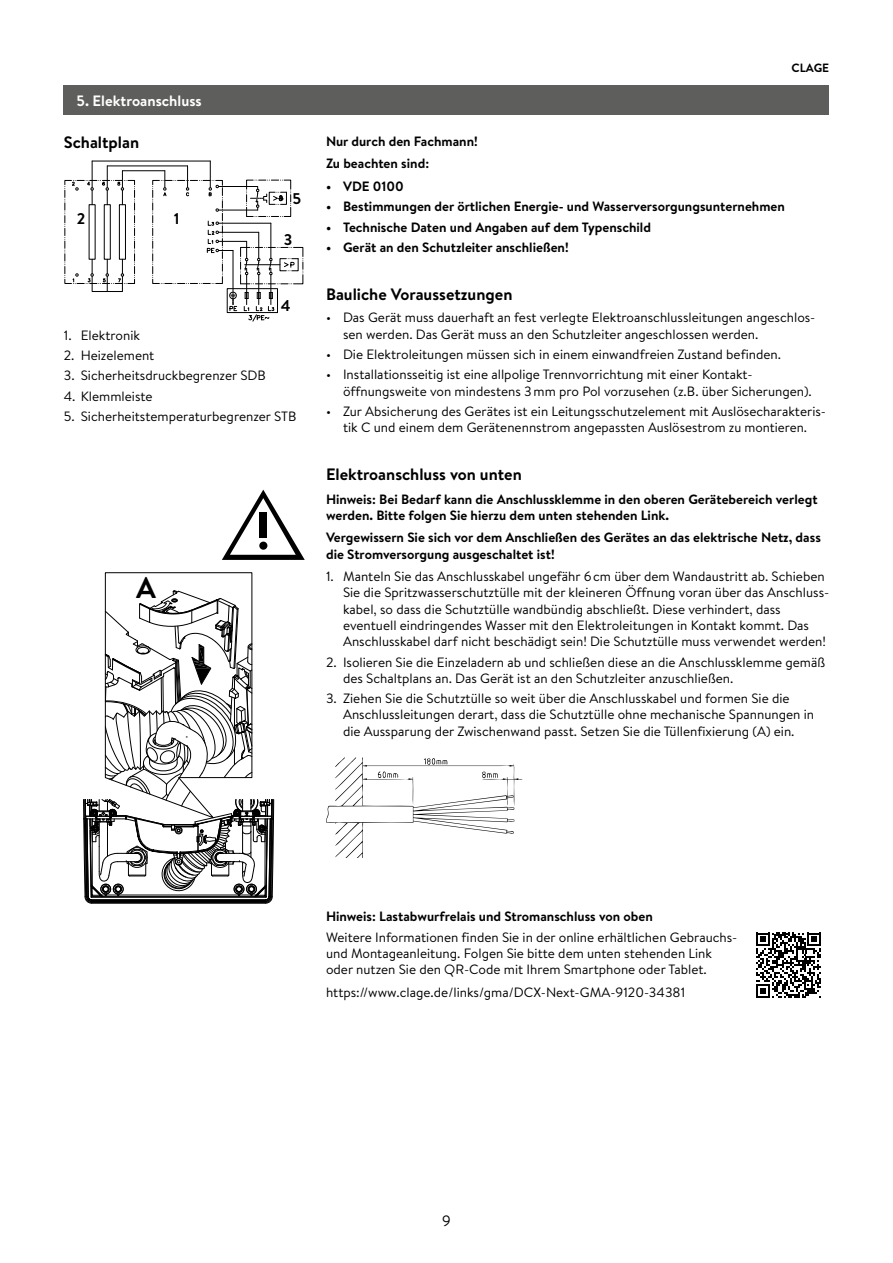
<style>
.page{position:relative;width:893px;height:1263px;background:#fff}
.page>*{position:absolute;margin:0;border:0;box-sizing:border-box;transform-origin:0 0}
.t1{font:700 29.7px "Brandon Text";color:#000}
.t2{font:700 16.5px "Brandon Text";color:#000}
.t3{font:700 15.45px "Brandon Text";color:#000}
.t4{font:700 15px "Brandon Text";color:#fff}
.t5{font:15px "Brandon Text";color:#000}
.t6{font:13.5px/16.2px "Brandon Text";color:#000}
.t7{font:700 13.5px/16.2px "Brandon Text";color:#000}
.t8{font:700 12px "Brandon Text";color:#000}
</style>
<div class="page">
<svg style="left:64px;top:160px;width:240px;height:162px"></svg>
<div style="left:64px;top:85px;width:765px;height:30px;background:#5e5e5d"></div>
<svg style="left:222px;top:490px;width:83px;height:70px"></svg>
<div style="left:260px;top:512px;width:7px;height:26px;background:#000"></div>
<div style="left:259px;top:542px;width:8px;height:8px;background:#000;border-radius:50%"></div>
<svg style="left:326px;top:757px;width:196px;height:100px"></svg>
<svg style="left:83px;top:572px;width:191px;height:332px"></svg>
<svg style="left:756px;top:932px;width:65px;height:66px"></svg>
<p class="t4" style="left:77px;top:90px;width:127px">5. Elektroanschluss</p>
<p class="t2" style="left:64px;top:130px;width:77px">Schaltplan</p>
<p class="t3" style="left:77px;top:208px;width:10px">2</p>
<p class="t3" style="left:174px;top:208px;width:7px">1</p>
<p class="t3" style="left:292px;top:188px;width:10px">5</p>
<p class="t3" style="left:284px;top:229px;width:10px">3</p>
<p class="t3" style="left:281px;top:295px;width:11px">4</p>
<p class="t6" style="left:64px;top:326px;width:78px">1. Elektronik</p>
<p class="t6" style="left:64px;top:347px;width:92px">2. Heizelement</p>
<p class="t6" style="left:64px;top:367px;width:204px">3. Sicherheitsdruckbegrenzer SDB</p>
<p class="t6" style="left:64px;top:388px;width:90px">4. Klemmleiste</p>
<p class="t6" style="left:64px;top:408px;width:234px">5. Sicherheitstemperaturbegrenzer STB</p>
<h1 class="t1" style="left:136px;top:567px;width:21px">A</h1>
<p class="t8" style="left:791px;top:60px;width:39px">CLAGE</p>
<p class="t7" style="left:326px;top:129px;width:153px;line-height:22.5px">Nur durch den Fachmann!<br>Zu beachten sind:</p>
<p class="t7" style="left:326px;top:178px;width:79px">• VDE 0100</p>
<p class="t7" style="left:326px;top:198px;width:460px">• Bestimmungen der örtlichen Energie- und Wasserversorgungsunternehmen</p>
<p class="t7" style="left:326px;top:218px;width:326px">• Technische Daten und Angaben auf dem Typenschild</p>
<p class="t7" style="left:326px;top:239px;width:244px">• Gerät an den Schutzleiter anschließen!</p>
<p class="t2" style="left:326px;top:282px;width:188px">Bauliche Voraussetzungen</p>
<p class="t6" style="left:343px;top:309px;width:474px;text-indent:-17px">• Das Gerät muss dauerhaft an fest verlegte Elektroanschlussleitungen angeschlos&shy;sen werden. Das Gerät muss an den Schutzleiter angeschlossen werden.</p>
<p class="t6" style="left:326px;top:346px;width:457px">• Die Elektroleitungen müssen sich in einem einwandfreien Zustand befinden.</p>
<p class="t6" style="left:343px;top:366px;width:470px;text-indent:-17px">• Installationsseitig ist eine allpolige Trennvorrichtung mit einer Kontakt&shy;öffnungsweite von mindestens 3mm pro Pol vorzusehen (z.B. über Sicherungen).</p>
<p class="t6" style="left:326px;top:403px;width:500px;text-align:center">• Zur Absicherung des Gerätes ist ein Leitungsschutzelement mit Auslösecharakteris&shy;tik C und einem dem Gerätenennstrom angepassten Auslösestrom zu montieren.</p>
<p class="t2" style="left:326px;top:463px;width:197px">Elektroanschluss von unten</p>
<p class="t7" style="left:326px;top:491px;width:493px">Hinweis: Bei Bedarf kann die Anschlussklemme in den oberen Gerätebereich verlegt werden. Bitte folgen Sie hierzu dem unten stehenden Link.</p>
<p class="t7" style="left:326px;top:529px;width:496px">Vergewissern Sie sich vor dem Anschließen des Gerätes an das elektrische Netz, dass die Stromversorgung ausgeschaltet ist!</p>
<p class="t6" style="left:343px;top:568px;width:486px;text-indent:-17px">1. Manteln Sie das Anschlusskabel ungefähr 6cm über dem Wandaustritt ab. Schieben Sie die Spritzwasserschutztülle mit der kleineren Öffnung voran über das Anschluss&shy;kabel, so dass die Schutztülle wandbündig abschließt. Diese verhindert, dass eventuell eindringendes Wasser mit den Elektroleitungen in Kontakt kommt. Das Anschlusskabel darf nicht beschädigt sein! Die Schutztülle muss verwendet werden!</p>
<p class="t6" style="left:343px;top:653px;width:484px;text-indent:-17px">2. Isolieren Sie die Einzeladern ab und schließen diese an die Anschlussklemme gemäß des Schaltplans an. Das Gerät ist an den Schutzleiter anzuschließen.</p>
<p class="t6" style="left:343px;top:690px;width:473px;text-indent:-17px">3. Ziehen Sie die Schutztülle so weit über die Anschlusskabel und formen Sie die<br>Anschlussleitungen derart, dass die Schutztülle ohne mechanische Spannungen in die Aussparung der Zwischenwand passt. Setzen Sie die Tüllenfixierung (A) ein.</p>
<p class="t7" style="left:326px;top:907px;width:328px">Hinweis: Lastabwurfrelais und Stromanschluss von oben</p>
<p class="t6" style="left:326px;top:928px;width:413px">Weitere Informationen finden Sie in der online erhältlichen Gebrauchs&shy;und Montageanleitung. Folgen Sie bitte dem unten stehenden Link oder nutzen Sie den QR-Code mit Ihrem Smartphone oder Tablet.</p>
<p class="t6" style="left:326px;top:983px;width:361px">https://www.clage.de/links/gma/DCX-Next-GMA-9120-34381</p>
<p class="t5" style="left:442px;top:1210px;width:10px">9</p>
</div>
